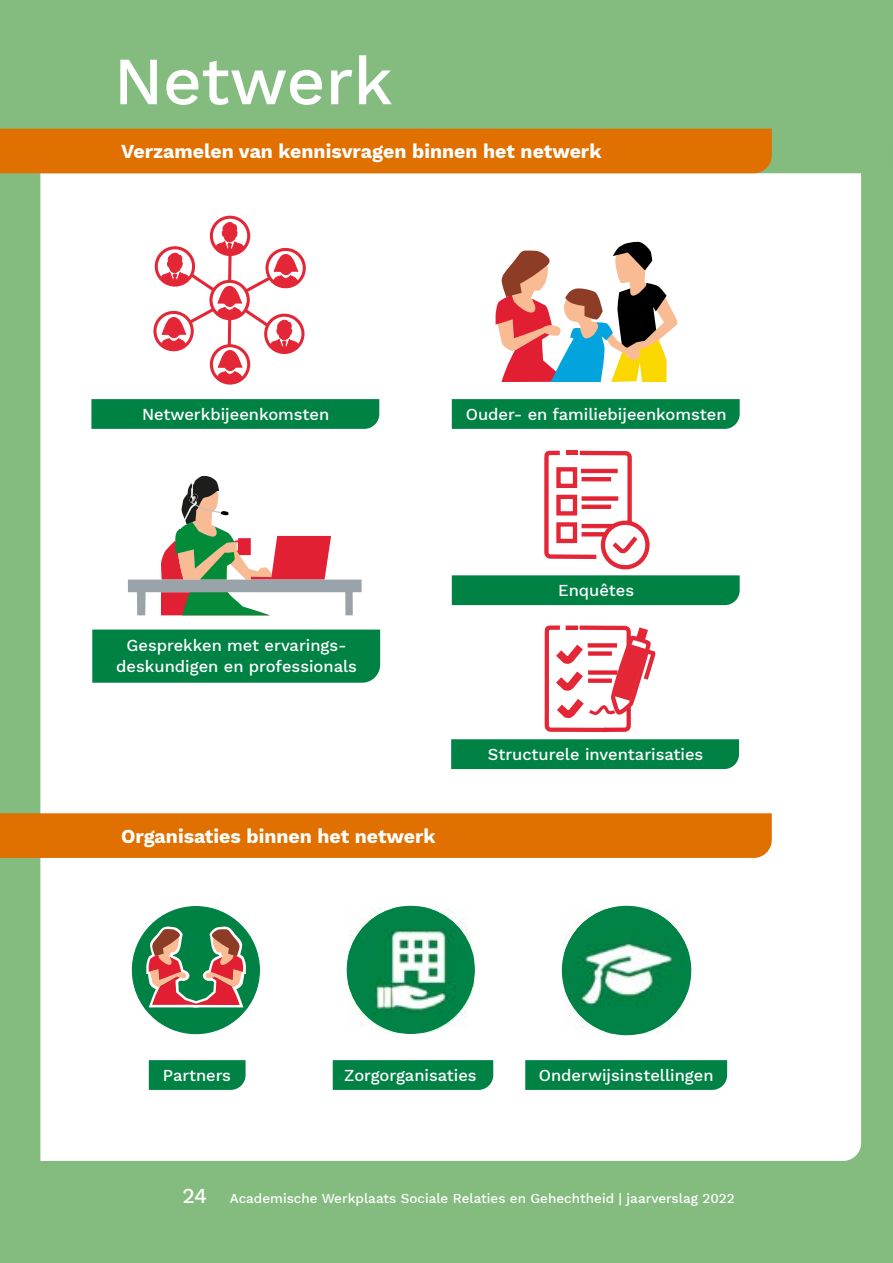
<style>
.page{position:relative;width:893px;height:1263px;background:#84bb7f}
.page>*{position:absolute;margin:0;border:0;box-sizing:border-box;transform-origin:0 0}
.H2_-_hoofdkop_artike{font:500 67.5px "Work Sans";letter-spacing:-.005em;color:#fff}
.t1{font:700 51.15px "Verdana";color:#fff}
.H5_-_subkop_infograp{font:700 19.5px "Work Sans";color:#fff}
.t2{font:500 16.5px "Work Sans";color:#fff}
.t3{font:500 13.5px "Work Sans";color:#fff}
.s1{font-size:21px}
</style>
<div class="page">
<div style="left:40px;top:173px;width:821px;height:988px;background:#fff"></div>
<div style="left:0;top:129px;width:772px;height:44px;background:#e07000"></div>
<div style="left:0;top:813px;width:772px;height:45px;background:#e07000"></div>
<svg style="left:132px;top:906px;width:128px;height:128px;background:#7c9b7d"></svg>
<svg style="left:149px;top:1060px;width:97px;height:30px;background:#07854a"></svg>
<svg style="left:333px;top:1060px;width:160px;height:30px;background:#048448"></svg>
<svg style="left:525px;top:1060px;width:202px;height:30px;background:#048447"></svg>
<svg style="left:347px;top:906px;width:128px;height:128px"></svg>
<img style="left:348px;top:907px;width:126px;height:125px">
<svg style="left:562px;top:906px;width:129px;height:129px"></svg>
<img style="left:565px;top:909px;width:124px;height:124px">
<svg style="left:91px;top:399px;width:288px;height:30px;background:#038347"></svg>
<svg style="left:452px;top:399px;width:288px;height:30px;background:#038347"></svg>
<div style="left:92px;top:629px;width:288px;height:54px;background:#008245"></div>
<div style="left:452px;top:575px;width:288px;height:30px;background:#008245"></div>
<svg style="left:496px;top:241px;width:181px;height:141px;background:#c3a99c"></svg>
<svg style="left:128px;top:476px;width:234px;height:139px;background:#d3c7c0"></svg>
<svg style="left:544px;top:451px;width:106px;height:118px;background:#f6bfc4"></svg>
<div style="left:451px;top:739px;width:288px;height:30px;background:#008245"></div>
<svg style="left:545px;top:625px;width:110px;height:107px;background:#f4b1b6"></svg>
<svg style="left:211px;top:217px;width:38px;height:38px"></svg>
<div style="left:210px;top:216px;width:40px;height:40px;border:3px solid #e32736;border-radius:50%"></div>
<div style="left:210px;top:344px;width:40px;height:41px;border:3px solid #e32736;border-radius:50%"></div>
<svg style="left:153px;top:221px;width:153px;height:163px;background:#f7c9cc"></svg>
<p class="H2_-_hoofdkop_artike" style="left:114px;top:30px;width:281px">Netwerk</p>
<p class="H5_-_subkop_infograp" style="left:121px;top:137px;width:482px">Verzamelen van kennisvragen binnen het netwerk</p>
<p class="t1" style="left:565px;top:360px;width:33px">?</p>
<p class="t2" style="left:142px;top:402px;width:189px">Netwerkbijeenkomsten</p>
<p class="t2" style="left:466px;top:402px;width:262px">Ouder- en familiebijeenkomsten</p>
<p class="t2" style="left:127px;top:633px;width:222px">Gesprekken met ervarings-</p>
<p class="t2" style="left:116px;top:654px;width:242px">deskundigen en professionals</p>
<p class="H5_-_subkop_infograp" style="left:121px;top:822px;width:316px">Organisaties binnen het netwerk</p>
<p class="t2" style="left:558px;top:578px;width:77px">Enquêtes</p>
<p class="t2" style="left:488px;top:742px;width:217px">Structurele inventarisaties</p>
<p class="t2" style="left:163px;top:1063px;width:70px">Partners</p>
<p class="t2" style="left:344px;top:1063px;width:134px">Zorgorganisaties</p>
<p class="t2" style="left:539px;top:1063px;width:176px">Onderwijsinstellingen</p>
<p class="t3" style="left:182px;top:1188px;width:554px"><span class="s1">24</span> Academische Werkplaats Sociale Relaties en Gehechtheid | jaarverslag 2022</p>
</div>
